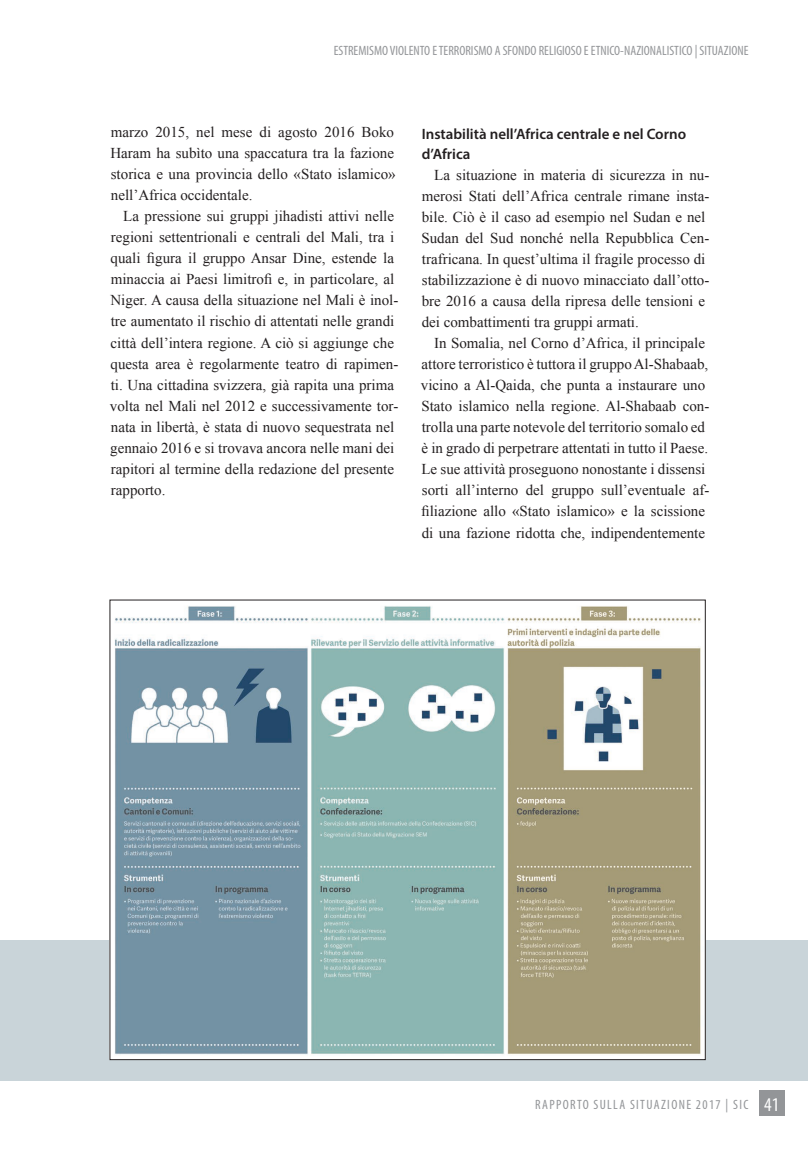
<style>
.page{position:relative;width:808px;height:1149px;background:#fff}
.page>*{position:absolute;margin:0;border:0;box-sizing:border-box;transform-origin:0 0}
.t1{font:condensed 19.5px "Myriad Pro";color:#fff}
.t2{font:15px/21px "Times New Roman";color:#231f20}
.t3{font:600 15px/20.2px "Myriad Pro";color:#231f20}
.t4{font:condensed 13.5px "Myriad Pro";color:#939598}
.t5{font:condensed 13.5px "Myriad Pro";letter-spacing:.1em;color:#939598}
</style>
<div class="page">
<div style="left:0;top:940px;width:808px;height:140px;background:#c9d4d9"></div>
<div style="left:759px;top:1090px;width:25px;height:25px;background:#939598"></div>
<img style="left:112px;top:606px;width:591px;height:451px">
<p class="t4" style="left:334px;top:42px;width:416px">ESTREMISMO VIOLENTO E TERRORISMO A SFONDO RELIGIOSO E ETNICO-NAZIONALISTICO | SITUAZIONE</p>
<p class="t2" style="left:110px;top:121px;width:287px;text-align:justify">marzo 2015, nel mese di agosto 2016 Boko Haram ha subìto una spaccatura tra la fazione storica e una provincia dello «Stato islamico» nell’Africa occidentale.</p>
<p class="t2" style="left:110px;top:205px;width:290px;text-indent:13px">La pressione sui gruppi jihadisti attivi nelle regioni settentrionali e centrali del Mali, tra i quali figura il gruppo Ansar Dine, estende la minaccia ai Paesi limitrofi e, in particolare, al Niger. A causa della situazione nel Mali è inol&shy;tre aumentato il rischio di attentati nelle grandi città dell’intera regione. A ciò si aggiunge che questa area è regolarmente teatro di rapimen&shy;ti. Una cittadina svizzera, già rapita una prima volta nel Mali nel 2012 e successivamente tor&shy;nata in libertà, è stata di nuovo sequestrata nel gennaio 2016 e si trovava ancora nelle mani dei rapitori al termine della redazione del presente rapporto.</p>
<p class="t3" style="left:422px;top:123px;width:266px">Instabilità nell’Africa centrale e nel Corno d’Africa</p>
<p class="t2" style="left:421px;top:164px;width:289px;text-indent:13px">La situazione in materia di sicurezza in nu&shy;merosi Stati dell’Africa centrale rimane insta&shy;bile. Ciò è il caso ad esempio nel Sudan e nel Sudan del Sud nonché nella Repubblica Cen&shy;trafricana. In quest’ultima il fragile processo di stabilizzazione è di nuovo minacciato dall’otto&shy;bre 2016 a causa della ripresa delle tensioni e dei combattimenti tra gruppi armati.</p>
<p class="t2" style="left:421px;top:332px;width:290px;text-align:center">In Somalia, nel Corno d’Africa, il principale attore terroristico è tuttora il gruppo Al-Shabaab, vicino a Al-Qaida, che punta a instaurare uno Stato islamico nella regione. Al-Shabaab con&shy;trolla una parte notevole del territorio somalo ed è in grado di perpetrare attentati in tutto il Paese.<br>Le sue attività proseguono nonostante i dissensi sorti all’interno del gruppo sull’eventuale af&shy;filiazione allo «Stato islamico» e la scissione di una fazione ridotta che, indipendentemente</p>
<p class="t5" style="left:535px;top:1096px;width:215px">RAPPORTO SULLA SITUAZIONE 2017 | SIC</p>
<h1 class="t1" style="left:764px;top:1092px;width:17px">41</h1>
</div>
